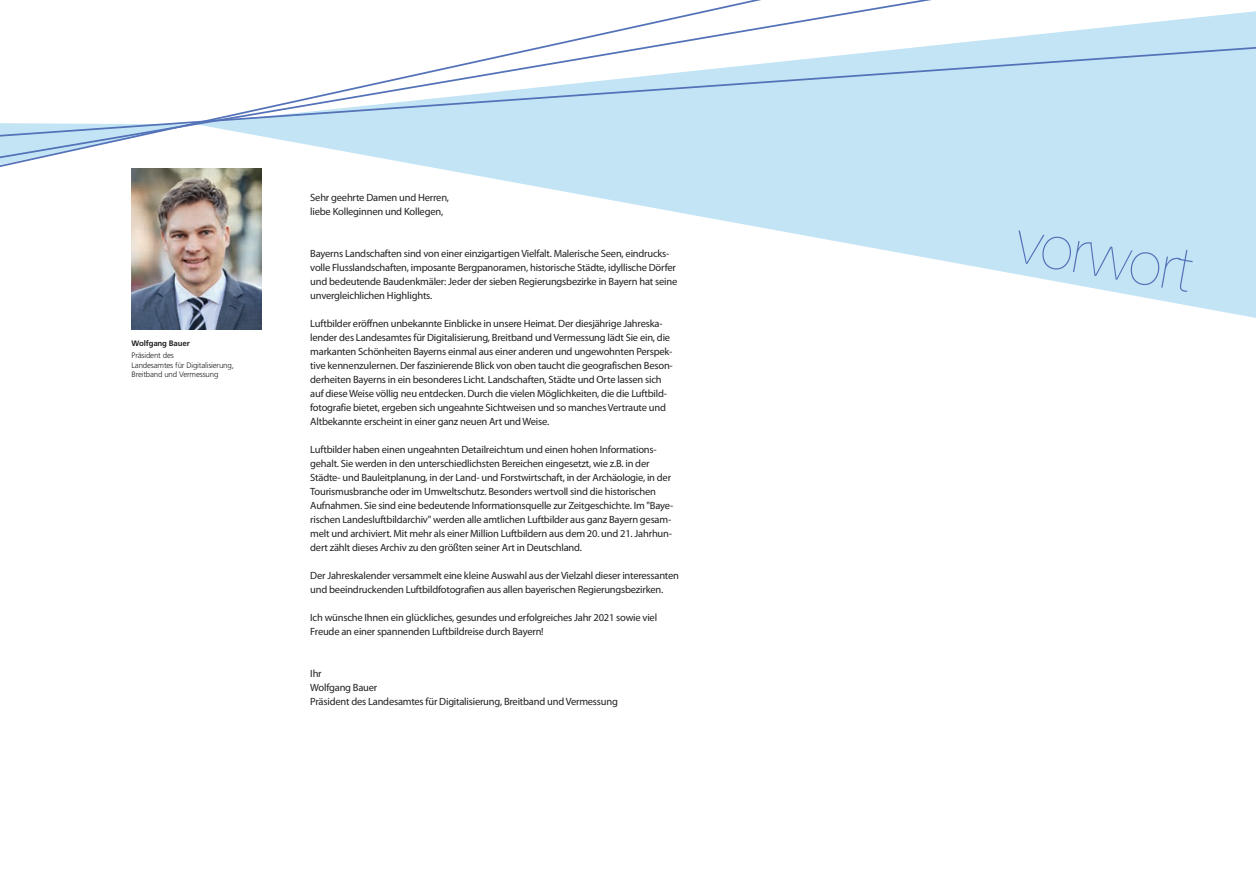
<style>
.page{position:relative;width:1256px;height:883px;background:#fff}
.page>*{position:absolute;margin:0;border:0;box-sizing:border-box;transform-origin:0 0}
.t1{font:200 61.25px "Helvetica Neue";color:#5372b8}
.t2{font:10.5px/14px "Myriad Pro";letter-spacing:-.02em;color:#231f20}
.t3{font:300 7.88px/9.5px "Frutiger";letter-spacing:-.02em;color:#231f20}
.t4{font:700 7.88px "Frutiger";letter-spacing:-.02em;color:#231f20}
</style>
<div class="page">
<img style="left:131px;top:318px;width:130px;height:12px">
<svg style="left:131px;top:11px;width:1124px;height:307px"></svg>
<div style="left:931px;top:47px;width:324px;height:90px;background:#c3e4f5"></div>
<svg style="left:761px;top:0;width:170px;height:158px;fill:#c3e4f5"></svg>
<svg style="left:0;top:0;width:761px;height:167px"></svg>
<p class="t4" style="left:131px;top:339px;width:60px">Wolfgang Bauer</p>
<p class="t3" style="left:131px;top:351px;width:104px">Präsident des<br>Landesamtes für Digitalisierung,<br>Breitband und Vermessung</p>
<p class="t2" style="left:310px;top:191px;width:140px">Sehr geehrte Damen und Herren, liebe Kolleginnen und Kollegen,</p>
<p class="t2" style="left:310px;top:247px;width:368px">Bayerns Landschaften sind von einer einzigartigen Vielfalt. Malerische Seen, eindrucks&shy;volle Flusslandschaften, imposante Bergpanoramen, historische Städte, idyllische Dörfer und bedeutende Baudenkmäler: Jeder der sieben Regierungsbezirke in Bayern hat seine unvergleichlichen Highlights.</p>
<p class="t2" style="left:310px;top:317px;width:364px">Luftbilder eröffnen unbekannte Einblicke in unsere Heimat. Der diesjährige Jahreska&shy;lender des Landesamtes für Digitalisierung, Breitband und Vermessung lädt Sie ein, die markanten Schönheiten Bayerns einmal aus einer anderen und ungewohnten Perspek&shy;tive kennenzulernen. Der faszinierende Blick von oben taucht die geografischen Beson&shy;derheiten Bayerns in ein besonderes Licht. Landschaften, Städte und Orte lassen sich auf diese Weise völlig neu entdecken. Durch die vielen Möglichkeiten, die die Luftbild&shy;fotografie bietet, ergeben sich ungeahnte Sichtweisen und so manches Vertraute und Altbekannte erscheint in einer ganz neuen Art und Weise.</p>
<p class="t2" style="left:310px;top:443px;width:364px">Luftbilder haben einen ungeahnten Detailreichtum und einen hohen Informations&shy;gehalt. Sie werden in den unterschiedlichsten Bereichen eingesetzt, wie z.B. in der Städte- und Bauleitplanung, in der Land- und Forstwirtschaft, in der Archäologie, in der Tourismusbranche oder im Umweltschutz. Besonders wertvoll sind die historischen Aufnahmen. Sie sind eine bedeutende Informationsquelle zur Zeitgeschichte. Im "Baye&shy;rischen Landesluftbildarchiv" werden alle amtlichen Luftbilder aus ganz Bayern gesam&shy;melt und archiviert. Mit mehr als einer Million Luftbildern aus dem 20. und 21. Jahrhun&shy;dert zählt dieses Archiv zu den größten seiner Art in Deutschland.</p>
<p class="t2" style="left:310px;top:569px;width:370px">Der Jahreskalender versammelt eine kleine Auswahl aus der Vielzahl dieser interessanten und beeindruckenden Luftbildfotografien aus allen bayerischen Regierungsbezirken.</p>
<p class="t2" style="left:310px;top:611px;width:348px">Ich wünsche Ihnen ein glückliches, gesundes und erfolgreiches Jahr 2021 sowie viel<br>Freude an einer spannenden Luftbildreise durch Bayern!</p>
<p class="t2" style="left:310px;top:667px;width:309px">Ihr<br>Wolfgang Bauer<br>Präsident des Landesamtes für Digitalisierung, Breitband und Vermessung</p>
<h1 class="t1" style="left:1023px;top:205px;width:178px;rotate:10deg">vorwort</h1>
</div>
